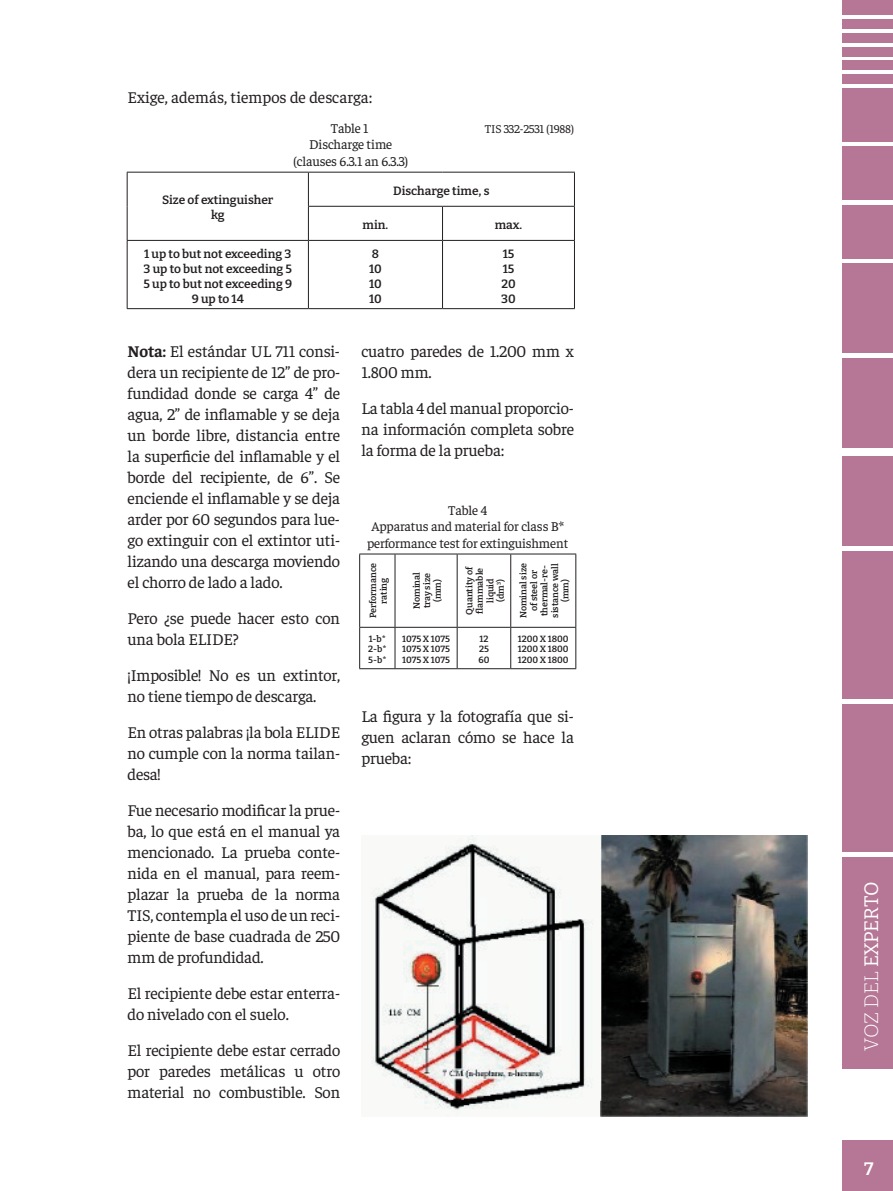
<style>
.page{position:relative;width:893px;height:1191px;background:#fff}
.page>*{position:absolute;margin:0;border:0;box-sizing:border-box;transform-origin:0 0}
.t1{font:19.5px "Bitter";letter-spacing:-.025em;color:#fff}
.t2{font:600 18px "Bitter";color:#fff}
.t3{font:16.5px/21px "Faustina";letter-spacing:-.01em;color:#231f20;text-align:justify}
.t4{font:13.5px/16.5px "Faustina";letter-spacing:-.01em;color:#231f20;text-align:center}
.t5{font:600 12px/15px "Bitter";color:#231f20;text-align:center}
.t6{font:12px "Faustina";letter-spacing:-.01em;color:#231f20}
.t7{font:600 9px/10.5px "Bitter";color:#231f20;text-align:center}
.s1{font-weight:700}
.s2{font-weight:300}
</style>
<div class="page">
<div style="left:842px;top:1140px;width:51px;height:51px;background:#b67695"></div>
<div style="left:842px;top:0;width:51px;height:15px;background:#b67695"></div>
<div style="left:842px;top:19px;width:51px;height:10px;background:#b67695"></div>
<div style="left:842px;top:33px;width:51px;height:10px;background:#b67695"></div>
<div style="left:842px;top:47px;width:51px;height:9px;background:#b67695"></div>
<div style="left:842px;top:61px;width:51px;height:9px;background:#b67695"></div>
<div style="left:842px;top:74px;width:51px;height:10px;background:#b67695"></div>
<div style="left:842px;top:88px;width:51px;height:53px;background:#b67695"></div>
<div style="left:842px;top:147px;width:51px;height:53px;background:#b67695"></div>
<div style="left:842px;top:205px;width:51px;height:53px;background:#b67695"></div>
<div style="left:842px;top:264px;width:51px;height:89px;background:#b67695"></div>
<div style="left:842px;top:358px;width:51px;height:90px;background:#b67695"></div>
<div style="left:842px;top:456px;width:51px;height:89px;background:#b67695"></div>
<div style="left:842px;top:551px;width:51px;height:147px;background:#b67695"></div>
<div style="left:842px;top:704px;width:51px;height:148px;background:#b67695"></div>
<div style="left:842px;top:857px;width:51px;height:212px;background:#b67695"></div>
<hr style="left:127px;top:172px;width:181px;height:1px;background:#231f20">
<hr style="left:127px;top:172px;width:1px;height:34px;background:#231f20">
<hr style="left:308px;top:172px;width:134px;height:1px;background:#231f20">
<hr style="left:308px;top:172px;width:1px;height:34px;background:#231f20">
<hr style="left:442px;top:172px;width:133px;height:1px;background:#231f20">
<hr style="left:574px;top:172px;width:1px;height:34px;background:#231f20">
<hr style="left:127px;top:206px;width:1px;height:34px;background:#231f20">
<hr style="left:308px;top:206px;width:134px;height:1px;background:#231f20">
<hr style="left:308px;top:207px;width:1px;height:33px;background:#231f20">
<hr style="left:442px;top:206px;width:133px;height:1px;background:#231f20">
<hr style="left:442px;top:207px;width:1px;height:33px;background:#231f20">
<hr style="left:574px;top:207px;width:1px;height:33px;background:#231f20">
<hr style="left:127px;top:240px;width:181px;height:1px;background:#231f20">
<hr style="left:127px;top:241px;width:1px;height:67px;background:#231f20">
<hr style="left:308px;top:240px;width:134px;height:1px;background:#231f20">
<hr style="left:308px;top:241px;width:1px;height:67px;background:#231f20">
<hr style="left:442px;top:240px;width:133px;height:1px;background:#231f20">
<hr style="left:442px;top:241px;width:1px;height:67px;background:#231f20">
<hr style="left:574px;top:241px;width:1px;height:67px;background:#231f20">
<hr style="left:127px;top:308px;width:181px;height:1px;background:#231f20">
<hr style="left:308px;top:308px;width:134px;height:1px;background:#231f20">
<hr style="left:442px;top:308px;width:133px;height:1px;background:#231f20">
<hr style="left:359px;top:553px;width:36px;height:1px;background:#231f20">
<hr style="left:359px;top:554px;width:1px;height:73px;background:#231f20">
<hr style="left:395px;top:553px;width:62px;height:1px;background:#231f20">
<hr style="left:395px;top:554px;width:1px;height:73px;background:#231f20">
<hr style="left:457px;top:553px;width:54px;height:1px;background:#231f20">
<hr style="left:457px;top:554px;width:1px;height:73px;background:#231f20">
<hr style="left:511px;top:553px;width:65px;height:1px;background:#231f20">
<hr style="left:510px;top:554px;width:1px;height:73px;background:#231f20">
<hr style="left:575px;top:554px;width:1px;height:73px;background:#231f20">
<hr style="left:359px;top:627px;width:36px;height:1px;background:#231f20">
<hr style="left:359px;top:627px;width:1px;height:41px;background:#231f20">
<hr style="left:395px;top:627px;width:62px;height:1px;background:#231f20">
<hr style="left:395px;top:627px;width:1px;height:41px;background:#231f20">
<hr style="left:457px;top:627px;width:54px;height:1px;background:#231f20">
<hr style="left:457px;top:627px;width:1px;height:41px;background:#231f20">
<hr style="left:511px;top:627px;width:65px;height:1px;background:#231f20">
<hr style="left:510px;top:627px;width:1px;height:41px;background:#231f20">
<hr style="left:575px;top:627px;width:1px;height:41px;background:#231f20">
<hr style="left:359px;top:668px;width:36px;height:1px;background:#231f20">
<hr style="left:395px;top:668px;width:62px;height:1px;background:#231f20">
<hr style="left:457px;top:668px;width:54px;height:1px;background:#231f20">
<hr style="left:511px;top:668px;width:65px;height:1px;background:#231f20">
<img style="left:371px;top:835px;width:437px;height:281px">
<p class="t3" style="left:128px;top:86px;width:246px">Exige, además, tiempos de descarga:</p>
<p class="t4" style="left:331px;top:119px;width:39px">Table 1</p>
<p class="t6" style="left:485px;top:121px;width:91px">TIS 332-2531 (1988)</p>
<p class="t4" style="left:293px;top:136px;width:116px">Discharge time (clauses 6.3.1 an 6.3.3)</p>
<p class="t5" style="left:162px;top:192px;width:113px">Size of extinguisher kg</p>
<p class="t5" style="left:393px;top:183px;width:98px">Discharge time, s</p>
<p class="t5" style="left:363px;top:217px;width:27px">min.</p>
<p class="t5" style="left:495px;top:217px;width:29px">max.</p>
<p class="t5" style="left:143px;top:246px;width:150px">1 up to but not exceeding 3<br>3 up to but not exceeding 5<br>5 up to but not exceeding 9<br>9 up to 14</p>
<p class="t5" style="left:369px;top:246px;width:14px;text-align:left">8<br>10<br>10<br>10</p>
<p class="t5" style="left:501px;top:246px;width:16px;text-align:left">15<br>15<br>20<br>30</p>
<p class="t3" style="left:128px;top:339px;width:214px"><span class="s1">Nota:</span> El estándar UL 711 consi&shy;dera un recipiente de 12” de pro&shy;fundidad donde se carga 4” de agua, 2” de inflamable y se deja un borde libre, distancia entre la superficie del inflamable y el borde del recipiente, de 6”. Se enciende el inflamable y se deja arder por 60 segundos para lue&shy;go extinguir con el extintor uti&shy;lizando una descarga moviendo el chorro de lado a lado.</p>
<p class="t3" style="left:128px;top:606px;width:214px">Pero ¿se puede hacer esto con una bola ELIDE?</p>
<p class="t3" style="left:128px;top:663px;width:214px">¡Imposible! No es un extintor, no tiene tiempo de descarga.</p>
<p class="t3" style="left:128px;top:720px;width:214px">En otras palabras ¡la bola ELIDE no cumple con la norma tailan&shy;desa!</p>
<p class="t3" style="left:128px;top:798px;width:214px">Fue necesario modificar la prue&shy;ba, lo que está en el manual ya mencionado. La prueba conte&shy;nida en el manual, para reem&shy;plazar la prueba de la norma TIS, contempla el uso de un reci&shy;piente de base cuadrada de 250 mm de profundidad.</p>
<p class="t3" style="left:128px;top:981px;width:214px">El recipiente debe estar enterra&shy;do nivelado con el suelo.</p>
<p class="t3" style="left:128px;top:1038px;width:214px">El recipiente debe estar cerrado por paredes metálicas u otro material no combustible. Son</p>
<p class="t3" style="left:361px;top:339px;width:214px">cuatro paredes de 1.200 mm x<br>1.800 mm.</p>
<p class="t3" style="left:361px;top:396px;width:214px">La tabla 4 del manual proporcio&shy;na información completa sobre la forma de la prueba:</p>
<p class="t4" style="left:367px;top:501px;width:203px">Table 4<br>Apparatus and material for class B* performance test for extinguishment</p>
<p class="t7" style="left:368px;top:618px;width:57px;rotate:-90deg">Performance rating</p>
<p class="t7" style="left:411px;top:609px;width:38px;rotate:-90deg">Nominal tray size (mm)</p>
<p class="t7" style="left:464px;top:614px;width:50px;rotate:-90deg">Quantity of flammable liquid (dm<sup>3</sup>)</p>
<p class="t7" style="left:518px;top:618px;width:57px;rotate:-90deg">Nominal size of steel or thermal-re&shy;sistance wall (mm)</p>
<p class="t7" style="left:368px;top:633px;width:20px;text-align:justify">1-b* 2-b* 5-b*</p>
<p class="t7" style="left:402px;top:633px;width:49px;text-align:justify">1075 X 1075<br>1075 X 1075<br>1075 X 1075</p>
<p class="t7" style="left:478px;top:633px;width:13px;text-align:left">12<br>25<br>60</p>
<p class="t7" style="left:518px;top:633px;width:52px;text-align:justify">1200 X 1800<br>1200 X 1800<br>1200 X 1800</p>
<p class="t3" style="left:361px;top:704px;width:214px">La figura y la fotografía que si&shy;guen aclaran cómo se hace la prueba:</p>
<p class="t1" style="left:859px;top:1050px;width:170px;rotate:-90deg"><span class="s2">VOZ DEL</span> EXPERTO</p>
<p class="t2" style="left:864px;top:1157px;width:11px">7</p>
</div>
